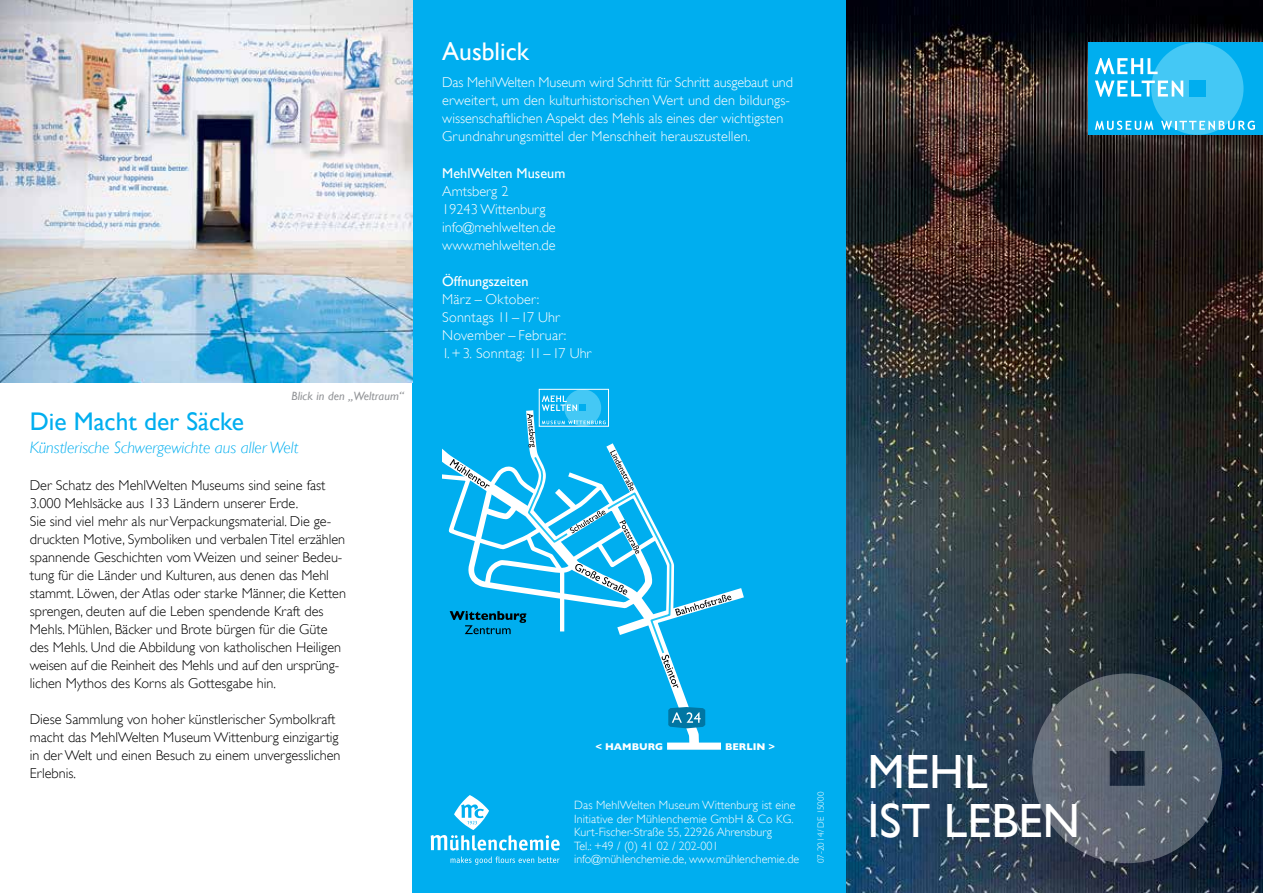
<style>
.page{position:relative;width:1263px;height:893px;background:#fff}
.page>*{position:absolute;margin:0;border:0;box-sizing:border-box;transform-origin:0 0}
.t1{font:48px/49.5px "Gill Sans";color:#fff}
.t2{font:25.5px "Gill Sans";color:#00aeef}
.t3{font:25.5px "Gill Sans";color:#fff}
.t4{font:italic 300 16.5px "Gill Sans";color:#00aeef}
.t5{font:300 14.25px/18px "Gill Sans";color:#000}
.t6{font:300 14.25px/18px "Gill Sans";color:#fff}
.t7{font:14.25px "Gill Sans";color:#fff}
.t8{font:300 12px/13.5px "Gill Sans";color:#fff}
.t9{font:italic 12px "Gill Sans";letter-spacing:.01em;color:#939598}
.t10{font:700 10.05px "Gill Sans";color:#fff}
.t11{font:300 9px "Gill Sans";letter-spacing:.01em;color:#fff}
</style>
<div class="page">
<img style="left:846px;top:0;width:417px;height:893px">
<div style="left:412px;top:0;width:434px;height:893px;background:#00aeef"></div>
<svg style="left:1032px;top:673px;width:190px;height:190px;background:#4e5865"></svg>
<div style="left:1089px;top:43px;width:173px;height:92px;background:#00aeef"></div>
<div style="left:1151px;top:43px;width:92px;height:92px;background:#44c8f5;border-radius:50%"></div>
<svg style="left:1095px;top:121px;width:58px;height:9px"></svg>
<svg style="left:1161px;top:121px;width:94px;height:9px"></svg>
<div style="left:1189px;top:81px;width:16px;height:16px;background:#00aeef"></div>
<svg style="left:1095px;top:81px;width:88px;height:16px"></svg>
<svg style="left:1095px;top:58px;width:62px;height:16px"></svg>
<div style="left:539px;top:389px;width:70px;height:37px;border:1px solid #fff"></div>
<img style="left:0;top:0;width:412px;height:383px">
<svg style="left:431px;top:795px;width:129px;height:55px"></svg>
<svg style="left:450px;top:856px;width:109px;height:9px"></svg>
<svg style="left:442px;top:395px;width:302px;height:348px"></svg>
<div style="left:667px;top:743px;width:54px;height:7px;background:#fff"></div>
<p class="t9" style="left:291px;top:389px;width:114px">Blick in den „Weltraum“</p>
<h2 class="t2" style="left:30px;top:406px;width:216px">Die Macht der Säcke</h2>
<p class="t4" style="left:30px;top:438px;width:270px">Künstlerische Schwergewichte aus aller Welt</p>
<p class="t5" style="left:30px;top:476px;width:318px">Der Schatz des MehlWelten Museums sind seine fast 3.000 Mehlsäcke aus 133 Ländern unserer Erde.<br>Sie sind viel mehr als nur Verpackungsmaterial. Die ge&shy;druckten Motive, Symboliken und verbalen Titel erzählen spannende Geschichten vom Weizen und seiner Bedeu&shy;tung für die Länder und Kulturen, aus denen das Mehl stammt. Löwen, der Atlas oder starke Männer, die Ketten sprengen, deuten auf die Leben spendende Kraft des Mehls. Mühlen, Bäcker und Brote bürgen für die Güte des Mehls. Und die Abbildung von katholischen Heiligen weisen auf die Reinheit des Mehls und auf den ursprüng&shy;lichen Mythos des Korns als Gottesgabe hin.</p>
<p class="t5" style="left:30px;top:710px;width:312px">Diese Sammlung von hoher künstlerischer Symbolkraft macht das MehlWelten Museum Wittenburg einzigartig in der Welt und einen Besuch zu einem unvergesslichen Erlebnis.</p>
<h2 class="t3" style="left:442px;top:37px;width:88px">Ausblick</h2>
<p class="t6" style="left:442px;top:73px;width:352px">Das MehlWelten Museum wird Schritt für Schritt ausgebaut und erweitert, um den kulturhistorischen Wert und den bildungs&shy;wissenschaftlichen Aspekt des Mehls als eines der wichtigsten Grundnahrungsmittel der Menschheit herauszustellen.</p>
<p class="t7" style="left:442px;top:164px;width:125px">MehlWelten Museum</p>
<p class="t6" style="left:442px;top:182px;width:115px">Amtsberg 2<br>19243 Wittenburg info@mehlwelten.de www.mehlwelten.de</p>
<p class="t7" style="left:442px;top:273px;width:88px">Öffnungszeiten</p>
<p class="t6" style="left:442px;top:290px;width:151px">März – Oktober:<br>Sonntags 11–17 Uhr<br>November – Februar:<br>1.+3. Sonntag: 11–17 Uhr</p>
<p class="t10" style="left:595px;top:741px;width:69px">&lt; HAMBURG</p>
<p class="t10" style="left:725px;top:740px;width:52px">BERLIN &gt;</p>
<p class="t8" style="left:574px;top:798px;width:227px">Das MehlWelten Museum Wittenburg ist eine Initiative der Mühlenchemie GmbH &amp; Co KG.<br>Kurt-Fischer-Straße 55, 22926 Ahrensburg<br>Tel.: +49 / (0) 41 02 / 202-001 info@mühlenchemie.de, www.mühlenchemie.de</p>
<p class="t11" style="left:816px;top:863px;width:73px;rotate:-90deg">07-2014 /DE 15000</p>
<h1 class="t1" style="left:867px;top:746px;width:214px">MEHL<br>IST LEBEN</h1>
</div>
